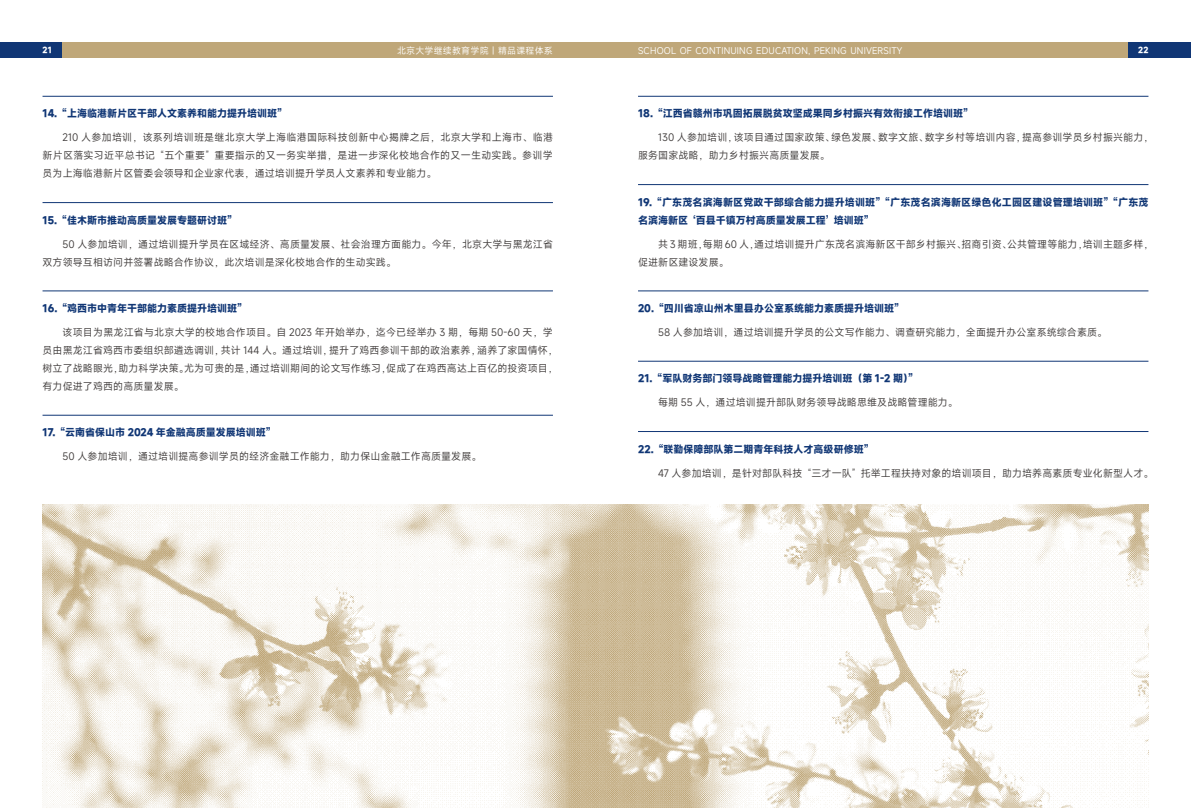
<style>
.page{position:relative;width:1191px;height:808px;background:#fff}
.page>*{position:absolute;margin:0;border:0;box-sizing:border-box;transform-origin:0 0}
.t1{font:10px/18px "Mi Sans";letter-spacing:.01em;color:#3e3a39}
.t2{font:700 10px/18px "Mi Sans";color:#103675}
.t3{font:9px "Mi Sans";letter-spacing:.02em;color:#fff}
.t4{font:700 8px "Mi Sans";color:#fff}
</style>
<div class="page">
<hr style="left:43px;top:96px;width:510px;height:1px;background:#103675">
<hr style="left:43px;top:202px;width:510px;height:1px;background:#103675">
<hr style="left:43px;top:291px;width:510px;height:1px;background:#103675">
<hr style="left:43px;top:415px;width:510px;height:1px;background:#103675">
<hr style="left:638px;top:96px;width:510px;height:1px;background:#103675">
<hr style="left:638px;top:184px;width:510px;height:1px;background:#103675">
<hr style="left:638px;top:291px;width:510px;height:1px;background:#103675">
<hr style="left:638px;top:361px;width:510px;height:1px;background:#103675">
<hr style="left:638px;top:431px;width:510px;height:1px;background:#103675">
<img style="left:42px;top:504px;width:1106px;height:304px">
<div style="left:595px;top:43px;width:596px;height:15px;background:#bfa779"></div>
<div style="left:0;top:43px;width:595px;height:15px;background:#bfa779"></div>
<div style="left:0;top:43px;width:62px;height:15px;background:#103675"></div>
<div style="left:1128px;top:43px;width:63px;height:15px;background:#103675"></div>
<p class="t4" style="left:43px;top:45px;width:11px">21</p>
<p class="t3" style="left:397px;top:44px;width:157px">北京大学继续教育学院｜精品课程体系</p>
<p class="t3" style="left:638px;top:44px;width:266px">SCHOOL OF CONTINUING EDUCATION, PEKING UNIVERSITY</p>
<p class="t4" style="left:1138px;top:45px;width:12px">22</p>
<p class="t2" style="left:43px;top:105px;width:241px">14. “上海临港新片区干部人文素养和能力提升培训班”</p>
<p class="t1" style="left:43px;top:129px;width:512px;text-align:justify;text-indent:20px">210 人参加培训，该系列培训班是继北京大学上海临港国际科技创新中心揭牌之后，北京大学和上海市、临港新片区落实习近平总书记 “五个重要” 重要指示的又一务实举措，是进一步深化校地合作的又一生动实践。参训学员为上海临港新片区管委会领导和企业家代表，通过培训提升学员人文素养和专业能力。</p>
<p class="t2" style="left:43px;top:211px;width:191px">15. “佳木斯市推动高质量发展专题研讨班”</p>
<p class="t1" style="left:43px;top:235px;width:512px;text-indent:20px">50 人参加培训，通过培训提升学员在区域经济、高质量发展、社会治理方面能力。今年，北京大学与黑龙江省双方领导互相访问并签署战略合作协议，此次培训是深化校地合作的生动实践。</p>
<p class="t2" style="left:43px;top:299px;width:201px">16. “鸡西市中青年干部能力素质提升培训班”</p>
<p class="t1" style="left:43px;top:323px;width:517px;text-indent:20px">该项目为黑龙江省与北京大学的校地合作项目。自 2023 年开始举办，迄今已经举办 3 期，每期 50-60 天，学员由黑龙江省鸡西市委组织部遴选调训，共计 144 人。通过培训，提升了鸡西参训干部的政治素养，涵养了家国情怀，树立了战略眼光，助力科学决策。尤为可贵的是，通过培训期间的论文写作练习，促成了在鸡西高达上百亿的投资项目，有力促进了鸡西的高质量发展。</p>
<p class="t2" style="left:43px;top:423px;width:230px">17. “云南省保山市 2024 年金融高质量发展培训班”</p>
<p class="t1" style="left:63px;top:447px;width:420px">50 人参加培训，通过培训提高参训学员的经济金融工作能力，助力保山金融工作高质量发展。</p>
<p class="t2" style="left:638px;top:105px;width:331px">18. “江西省赣州市巩固拓展脱贫攻坚成果同乡村振兴有效衔接工作培训班”</p>
<p class="t1" style="left:638px;top:129px;width:517px;text-indent:20px">130 人参加培训，该项目通过国家政策、绿色发展、数字文旅、数字乡村等培训内容，提高参训学员乡村振兴能力，服务国家战略，助力乡村振兴高质量发展。</p>
<p class="t2" style="left:638px;top:193px;width:512px">19. “广东茂名滨海新区党政干部综合能力提升培训班” “广东茂名滨海新区绿色化工园区建设管理培训班” “广东茂名滨海新区 ‘百县千镇万村高质量发展工程’ 培训班”</p>
<p class="t1" style="left:638px;top:235px;width:517px;text-indent:20px">共 3 期班，每期 60 人，通过培训提升广东茂名滨海新区干部乡村振兴、招商引资、公共管理等能力，培训主题多样，促进新区建设发展。</p>
<p class="t2" style="left:638px;top:299px;width:262px">20. “四川省凉山州木里县办公室系统能力素质提升培训班”</p>
<p class="t1" style="left:658px;top:323px;width:451px">58 人参加培训，通过培训提升学员的公文写作能力、调查研究能力，全面提升办公室系统综合素质。</p>
<p class="t2" style="left:638px;top:369px;width:276px">21. “军队财务部门领导战略管理能力提升培训班（第 1-2 期）”</p>
<p class="t1" style="left:658px;top:393px;width:301px">每期 55 人，通过培训提升部队财务领导战略思维及战略管理能力。</p>
<p class="t2" style="left:638px;top:440px;width:232px">22. “联勤保障部队第二期青年科技人才高级研修班”</p>
<p class="t1" style="left:658px;top:464px;width:497px">47 人参加培训，是针对部队科技 “三才一队” 托举工程扶持对象的培训项目，助力培养高素质专业化新型人才。</p>
</div>
